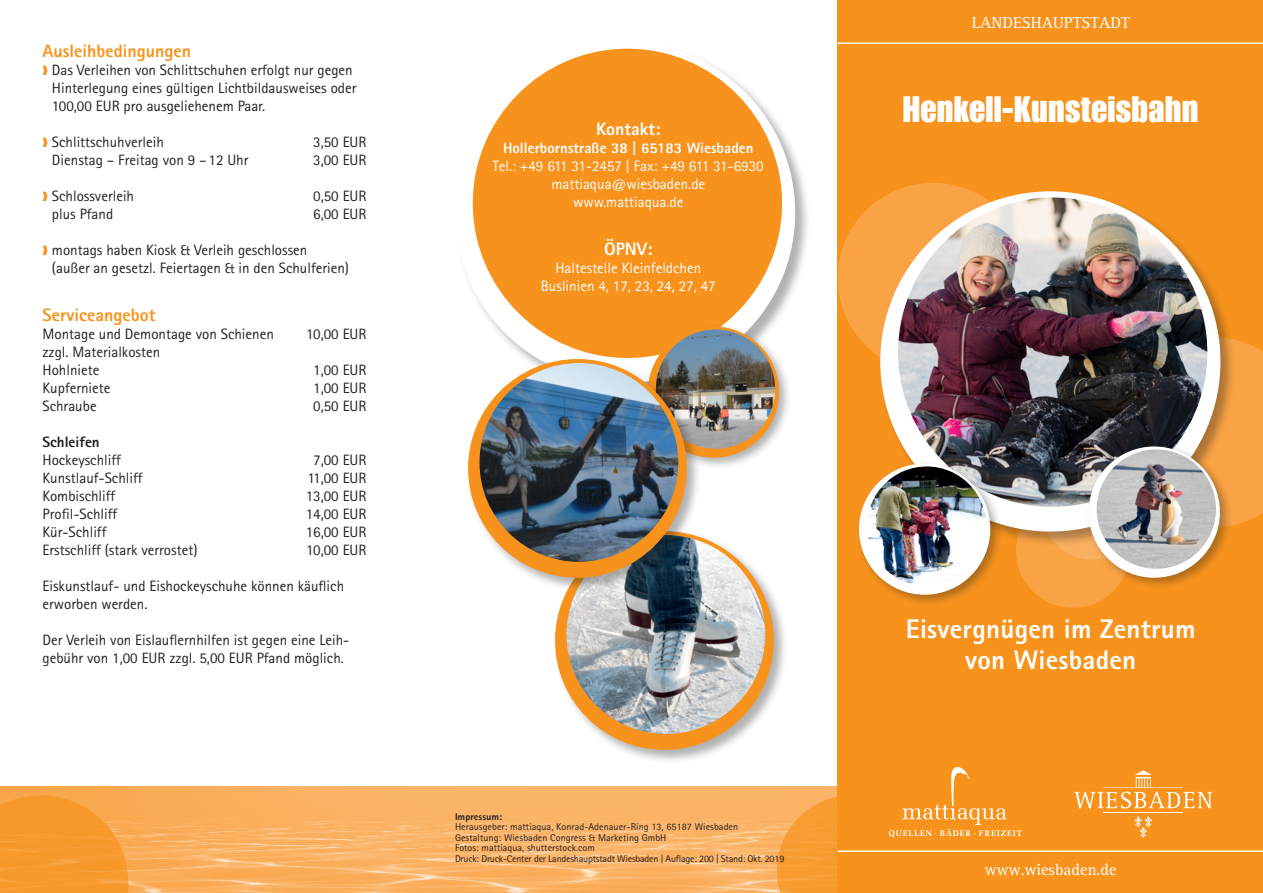
<style>
.page{position:relative;width:1263px;height:893px;background:#fff}
.page>*{position:absolute;margin:0;border:0;box-sizing:border-box;transform-origin:0 0}
.t1{font:36px "Impact";letter-spacing:.01em;color:#fff}
.t2{font:800 27px/31.5px "Rotis Sans Serif";letter-spacing:.01em;color:#fff;text-align:center}
.Überschrift_Fließtex{font:800 18px "Rotis Sans Serif";color:#f7931d}
.Überschrift_Fließtex-2{font:800 18px "Rotis Sans Serif";color:#fff}
.t3{font:16.5px "Rotis Serif";color:#fff}
.Fließtext{font:15px/18px "Rotis Sans Serif";color:#231f20}
.Fließtext-2{font:15px "Rotis Sans Serif";color:#fff}
.t4{font:800 15px "Rotis Sans Serif";color:#fff}
.Fließtext-3{font:800 15px "Rotis Sans Serif";color:#231f20}
.t5{font:9.75px/10.5px "Rotis Sans Serif";letter-spacing:.005em;color:#231f20;scale:1.04 1}
.t6{font:9.75px "Rotis Sans Serif";letter-spacing:-.02em;color:#231f20;scale:1.04 1}
.t7{font:9.75px "Rotis Sans Serif";letter-spacing:.005em;color:#231f20}
.t8{font:800 9.75px "Rotis Sans Serif";color:#231f20;scale:1.04 1}
.s1{color:#f7931d}
</style>
<div class="page">
<img style="left:0;top:787px;width:777px;height:106px">
<svg style="left:0;top:795px;width:128px;height:98px"></svg>
<div style="left:838px;top:0;width:425px;height:893px;background:#f7931d"></div>
<hr style="left:1103px;top:812px;width:80px;height:1px;background:#fff">
<svg style="left:1074px;top:770px;width:138px;height:38px"></svg>
<svg style="left:1134px;top:816px;width:18px;height:21px"></svg>
<svg style="left:777px;top:767px;width:245px;height:126px"></svg>
<hr style="left:838px;top:850px;width:425px;height:2px;background:#fff">
<hr style="left:838px;top:43px;width:425px;height:1px;background:#fff">
<div style="left:454px;top:42px;width:357px;height:356px;background:#231f20;opacity:.35"></div>
<div style="left:455px;top:43px;width:340px;height:340px;background:#fff;border-radius:50%"></div>
<div style="left:473px;top:49px;width:309px;height:309px;background:#f7931d;border-radius:50%"></div>
<div style="left:1016px;top:494px;width:114px;height:114px;background:#f9a344;border-radius:50%"></div>
<div style="left:1236px;top:340px;width:27px;height:185px;background:#f9a344"></div>
<div style="left:838px;top:183px;width:190px;height:190px;background:#f9a344;border-radius:50%"></div>
<svg style="left:1041px;top:458px;width:102px;height:102px"></svg>
<div style="left:879px;top:191px;width:357px;height:356px;background:#231f20;opacity:.35"></div>
<div style="left:880px;top:191px;width:340px;height:340px;background:#fff;border-radius:50%"></div>
<img style="left:898px;top:198px;width:309px;height:309px;border-radius:155px">
<div style="left:1085px;top:443px;width:147px;height:147px;background:#231f20;opacity:.35"></div>
<div style="left:1089px;top:446px;width:131px;height:132px;background:#fff;border-radius:50%"></div>
<img style="left:1097px;top:449px;width:119px;height:120px;border-radius:60px">
<div style="left:855px;top:460px;width:148px;height:147px;background:#231f20;opacity:.35"></div>
<div style="left:859px;top:463px;width:131px;height:132px;background:#fff;border-radius:50%"></div>
<img style="left:867px;top:466px;width:119px;height:120px;border-radius:60px">
<div style="left:644px;top:323px;width:147px;height:147px;background:#231f20;opacity:.35"></div>
<div style="left:648px;top:326px;width:131px;height:132px;background:#f7931d;border-radius:50%"></div>
<img style="left:656px;top:329px;width:119px;height:120px;border-radius:60px">
<div style="left:553px;top:529px;width:235px;height:235px;background:#231f20;opacity:.35"></div>
<div style="left:555px;top:531px;width:219px;height:219px;background:#f7931d;border-radius:50%"></div>
<img style="left:566px;top:535px;width:199px;height:199px;border-radius:99px">
<div style="left:466px;top:357px;width:235px;height:235px;background:#231f20;opacity:.35"></div>
<div style="left:468px;top:359px;width:219px;height:219px;background:#f7931d;border-radius:50%"></div>
<img style="left:479px;top:363px;width:199px;height:199px;border-radius:99px">
<p class="Überschrift_Fließtex" style="left:43px;top:39px;width:150px">Ausleihbedingungen</p>
<p class="Fließtext" style="left:52px;top:60px;width:306px;text-indent:-9px"><span class="s1">❱</span> Das Verleihen von Schlittschuhen erfolgt nur gegen<br>Hinterlegung eines gültigen Lichtbildausweises oder<br>100,00 EUR pro ausgeliehenem Paar.</p>
<p class="Fließtext" style="left:43px;top:132px;width:123px"><span class="s1">❱</span> Schlittschuhverleih</p>
<p class="Fließtext" style="left:313px;top:132px;width:55px">3,50 EUR</p>
<p class="Fließtext" style="left:52px;top:150px;width:198px">Dienstag – Freitag von 9 – 12 Uhr</p>
<p class="Fließtext" style="left:313px;top:150px;width:55px">3,00 EUR</p>
<p class="Fließtext" style="left:43px;top:186px;width:93px"><span class="s1">❱</span> Schlossverleih</p>
<p class="Fließtext" style="left:313px;top:186px;width:55px">0,50 EUR</p>
<p class="Fließtext" style="left:52px;top:204px;width:63px">plus Pfand</p>
<p class="Fließtext" style="left:313px;top:204px;width:55px">6,00 EUR</p>
<p class="Fließtext" style="left:52px;top:240px;width:299px;text-indent:-9px"><span class="s1">❱</span> montags haben Kiosk &amp; Verleih geschlossen<br>(außer an gesetzl. Feiertagen &amp; in den Schulferien)</p>
<p class="Überschrift_Fließtex" style="left:43px;top:303px;width:114px">Serviceangebot</p>
<p class="Fließtext" style="left:43px;top:324px;width:233px">Montage und Demontage von Schienen</p>
<p class="Fließtext" style="left:306px;top:324px;width:62px">10,00 EUR</p>
<p class="Fließtext" style="left:43px;top:342px;width:119px">zzgl. Materialkosten</p>
<p class="Fließtext" style="left:43px;top:360px;width:58px">Hohlniete</p>
<p class="Fließtext" style="left:313px;top:360px;width:55px">1,00 EUR</p>
<p class="Fließtext" style="left:43px;top:378px;width:70px">Kupferniete</p>
<p class="Fließtext" style="left:313px;top:378px;width:55px">1,00 EUR</p>
<p class="Fließtext" style="left:43px;top:396px;width:56px">Schraube</p>
<p class="Fließtext" style="left:313px;top:396px;width:55px">0,50 EUR</p>
<p class="Fließtext-3" style="left:43px;top:432px;width:59px">Schleifen</p>
<p class="Fließtext" style="left:43px;top:450px;width:80px">Hockeyschliff</p>
<p class="Fließtext" style="left:313px;top:450px;width:55px">7,00 EUR</p>
<p class="Fließtext" style="left:43px;top:468px;width:102px">Kunstlauf-Schliff</p>
<p class="Fließtext" style="left:307px;top:468px;width:61px">11,00 EUR</p>
<p class="Fließtext" style="left:43px;top:486px;width:74px">Kombischliff</p>
<p class="Fließtext" style="left:306px;top:486px;width:62px">13,00 EUR</p>
<p class="Fließtext" style="left:43px;top:504px;width:76px">Profil-Schliff</p>
<p class="Fließtext" style="left:306px;top:504px;width:62px">14,00 EUR</p>
<p class="Fließtext" style="left:43px;top:522px;width:65px">Kür-Schliff</p>
<p class="Fließtext" style="left:306px;top:522px;width:62px">16,00 EUR</p>
<p class="Fließtext" style="left:43px;top:540px;width:156px">Erstschliff (stark verrostet)</p>
<p class="Fließtext" style="left:306px;top:540px;width:62px">10,00 EUR</p>
<p class="Fließtext" style="left:43px;top:576px;width:303px">Eiskunstlauf- und Eishockeyschuhe können käuflich erworben werden.</p>
<p class="Fließtext" style="left:43px;top:630px;width:308px">Der Verleih von Eislauflernhilfen ist gegen eine Leih&shy;gebühr von 1,00 EUR zzgl. 5,00 EUR Pfand möglich.</p>
<p class="Überschrift_Fließtex-2" style="left:596px;top:118px;width:66px">Kontakt:</p>
<p class="t4" style="left:503px;top:139px;width:252px">Hollerbornstraße 38 | 65183 Wiesbaden</p>
<p class="Fließtext-2" style="left:493px;top:157px;width:272px">Tel.: +49 611 31-2457 | Fax: +49 611 31-6930</p>
<p class="Fließtext-2" style="left:551px;top:175px;width:155px">mattiaqua@wiesbaden.de</p>
<p class="Fließtext-2" style="left:573px;top:193px;width:112px">www.mattiaqua.de</p>
<p class="Überschrift_Fließtex-2" style="left:604px;top:238px;width:50px">ÖPNV:</p>
<p class="Fließtext-2" style="left:555px;top:259px;width:147px">Haltestelle Kleinfeldchen</p>
<p class="Fließtext-2" style="left:541px;top:277px;width:176px">Buslinien 4, 17, 23, 24, 27, 47</p>
<p class="t8" style="left:455px;top:810px;width:47px">Impressum:</p>
<p class="t5" style="left:455px;top:821px;width:274px">Herausgeber: mattiaqua, Konrad-Adenauer-Ring 13, 65187 Wiesbaden<br>Gestaltung: Wiesbaden Congress &amp; Marketing GmbH</p>
<p class="t7" style="left:455px;top:842px;width:141px">Fotos: mattiaqua, shutterstock.com</p>
<p class="t6" style="left:455px;top:852px;width:318px">Druck: Druck-Center der Landeshauptstadt Wiesbaden | Auflage: 200 | Stand: Okt. 2019</p>
<p class="t3" style="left:972px;top:13px;width:159px">LANDESHAUPTSTADT</p>
<p class="t1" style="left:903px;top:89px;width:297px">Henkell-Kunsteisbahn</p>
<p class="t2" style="left:906px;top:612px;width:291px">Eisvergnügen im Zentrum von Wiesbaden</p>
<p class="t3" style="left:985px;top:860px;width:133px">www.wiesbaden.de</p>
</div>
